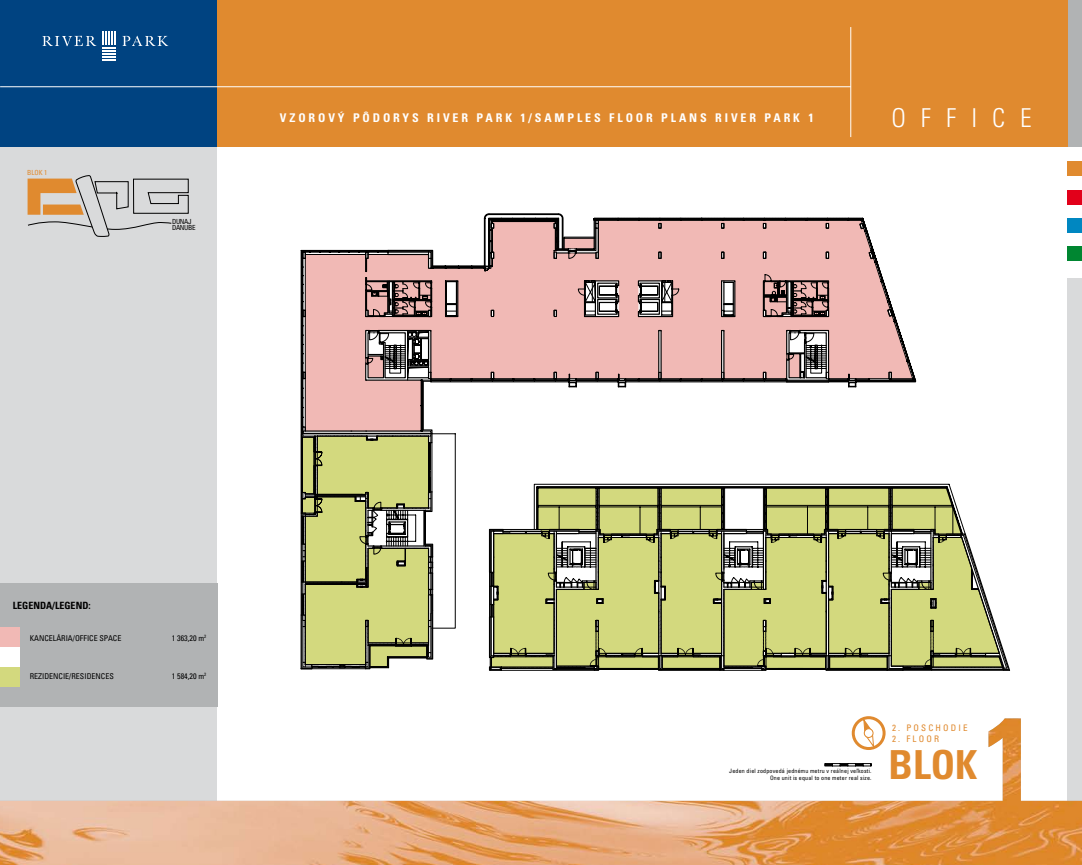
<style>
.page{position:relative;width:1082px;height:865px;background:#fff}
.page>*{position:absolute;margin:0;border:0;box-sizing:border-box;transform-origin:0 0}
.t1{font:700 condensed 40px "Univers CE";color:#e08a2f}
.t2{font:300 condensed 26px "Univers CE";letter-spacing:.58em;color:#fff}
.t3{font:700 condensed 12px "Univers CE";letter-spacing:.24em;color:#fff}
.t4{font:700 condensed 10px "Univers CE";color:#000}
.t5{font:condensed 9px "Univers CE";color:#e08a2f}
.t6{font:condensed 8px "Univers CE";color:#000}
.t7{font:condensed 7px/6px "Univers CE";letter-spacing:-.05em;color:#000}
.t8{font:condensed 7px "Univers CE";color:#e08a2f}
.t9{font:condensed 6px/7px "Univers CE";letter-spacing:.03em;color:#000;text-align:right}
</style>
<div class="page">
<div style="left:0;top:0;width:217px;height:865px;background:#d9dadb"></div>
<div style="left:0;top:583px;width:217px;height:123px;background:#b1b3b4"></div>
<div style="left:0;top:0;width:217px;height:146px;background:#004381"></div>
<div style="left:0;top:626px;width:20px;height:20px;background:#f1b9b5"></div>
<div style="left:0;top:646px;width:20px;height:20px;background:#fff"></div>
<div style="left:0;top:666px;width:20px;height:20px;background:#d3d97e"></div>
<svg style="left:27px;top:175px;width:162px;height:62px"></svg>
<hr style="left:0;top:86px;width:217px;height:1px;background:#fff">
<div style="left:1067px;top:278px;width:14px;height:523px;background:#d9dadb"></div>
<div style="left:1067px;top:0;width:14px;height:147px;background:#b1b3b4"></div>
<div style="left:217px;top:0;width:850px;height:147px;background:#e08a2f"></div>
<hr style="left:850px;top:27px;width:1px;height:110px;background:#fff">
<div style="left:1067px;top:218px;width:14px;height:14px;background:#0087c1"></div>
<div style="left:1067px;top:190px;width:14px;height:14px;background:#e2001a"></div>
<div style="left:1067px;top:162px;width:14px;height:14px;background:#e08a2f"></div>
<div style="left:1067px;top:247px;width:14px;height:14px;background:#008631"></div>
<hr style="left:217px;top:86px;width:633px;height:1px;background:#fff">
<svg style="left:828px;top:217px;width:88px;height:166px"></svg>
<svg style="left:300px;top:431px;width:90px;height:239px"></svg>
<svg style="left:302px;top:651px;width:132px;height:16px"></svg>
<svg style="left:488px;top:488px;width:522px;height:183px"></svg>
<svg style="left:828px;top:251px;width:63px;height:330px"></svg>
<svg style="left:301px;top:213px;width:527px;height:438px"></svg>
<img style="left:0;top:718px;width:1081px;height:147px">
<svg style="left:862px;top:720px;width:12px;height:26px"></svg>
<div style="left:851px;top:716px;width:34px;height:34px;border:3px solid #e08a2f;border-radius:50%"></div>
<div style="left:864px;top:728px;width:9px;height:9px;background:#fff;border-radius:50%"></div>
<div style="left:863px;top:728px;width:10px;height:10px;border:1px solid #e08a2f;border-radius:50%"></div>
<div style="left:824px;top:763px;width:47px;height:3px;border:1px solid #000"></div>
<svg style="left:42px;top:36px;width:54px;height:10px"></svg>
<svg style="left:122px;top:36px;width:46px;height:10px"></svg>
<svg style="left:102px;top:31px;width:13px;height:30px"></svg>
<p class="t8" style="left:27px;top:169px;width:22px">BLOK 1</p>
<p class="t7" style="left:172px;top:218px;width:25px">DUNAJ<br>DANUBE</p>
<h3 class="t3" style="left:280px;top:111px;width:297px">VZOROVÝ PÔDORYS RIVER PARK 1/SA MPLES</h3>
<h3 class="t3" style="left:609px;top:111px;width:18px">FLOOR</h3>
<h3 class="t3" style="left:661px;top:111px;width:10px">PLANS</h3>
<h3 class="t3" style="left:715px;top:111px;width:9px">RIVER</h3>
<h3 class="t3" style="left:764px;top:111px;width:10px">PARK</h3>
<h3 class="t3" style="left:808px;top:111px;width:7px">1</h3>
<h2 class="t2" style="left:891px;top:103px;width:142px">OFFICE</h2>
<h3 class="t4" style="left:13px;top:599px;width:79px">LEGENDA/LEGEND:</h3>
<h3 class="t6" style="left:30px;top:633px;width:93px">KANCELÁRIA/OFFICE SPACE</h3>
<h3 class="t6" style="left:172px;top:633px;width:36px">1 363,20 m<sup>2</sup></h3>
<h3 class="t6" style="left:30px;top:671px;width:25px">Rezi dencie</h3>
<h3 class="t6" style="left:69px;top:671px;width:28px">/Resi dences</h3>
<h3 class="t6" style="left:172px;top:671px;width:36px">1 584,20 m<sup>2</sup></h3>
<p class="t9" style="left:729px;top:767px;width:144px">Jeden diel zodpovedá jednému metru v reálnej veľkosti.<br>One unit is equal to one meter real size.</p>
<h3 class="t5" style="left:892px;top:723px;width:22px">2. posc</h3>
<h3 class="t5" style="left:935px;top:723px;width:28px">ho die</h3>
<h3 class="t5" style="left:892px;top:734px;width:22px">2. floor</h3>
<h1 class="t1" style="left:888px;top:742px;width:90px">BLOK</h1>
</div>
